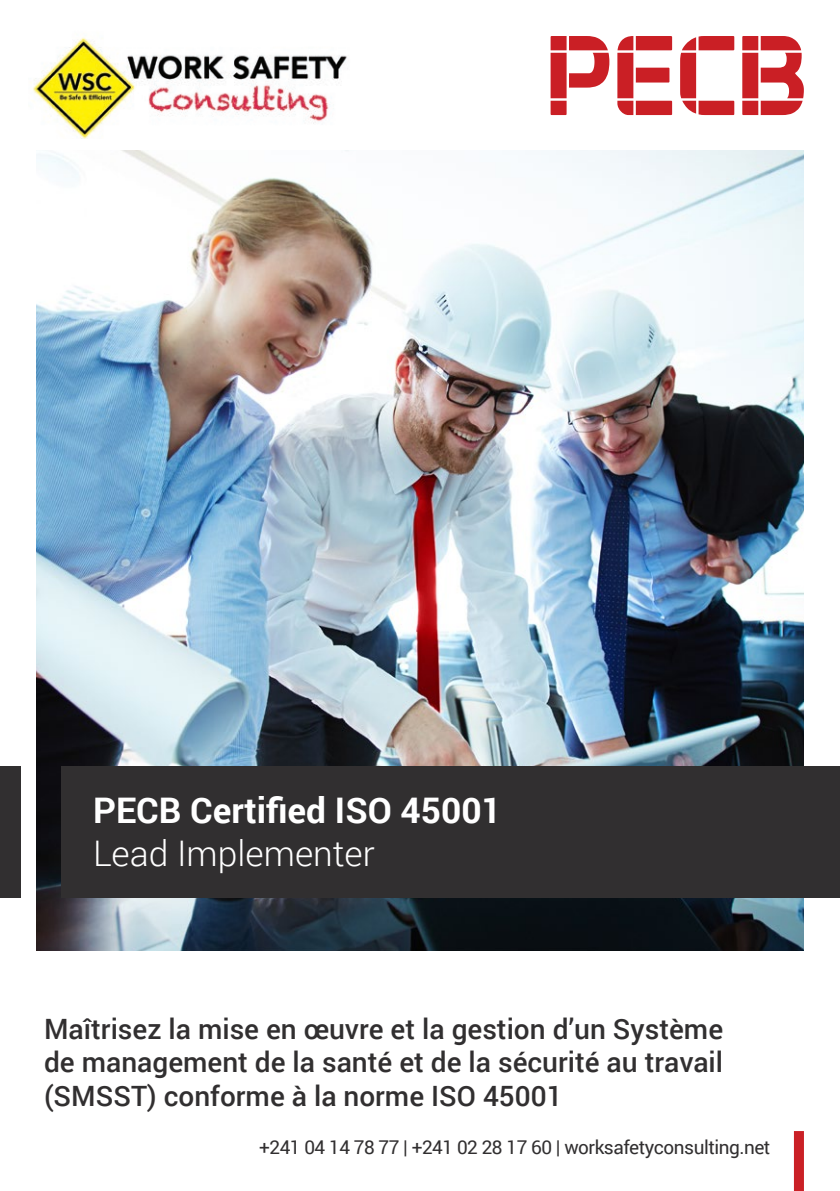
<style>
.page{position:relative;width:840px;height:1191px;background:#fff}
.page>*{position:absolute;margin:0;border:0;box-sizing:border-box;transform-origin:0 0}
.t1{font:700 35.2px "Roboto";color:#fff}
.t2{font:300 35.2px "Roboto";color:#fff}
.t3{font:500 28px/33.6px "Roboto";color:#312f30;text-align:justify}
.Bullet_Points{font:19px "Roboto";letter-spacing:-.025em;color:#312f30}
</style>
<div class="page">
<svg style="left:617px;top:36px;width:54px;height:79px"></svg>
<svg style="left:680px;top:36px;width:53px;height:79px"></svg>
<svg style="left:742px;top:36px;width:61px;height:79px"></svg>
<svg style="left:550px;top:36px;width:59px;height:79px"></svg>
<div style="left:793px;top:1131px;width:10px;height:60px;background:#ca2026"></div>
<img style="left:36px;top:150px;width:767px;height:800px">
<div style="left:61px;top:766px;width:778px;height:132px;background:#312f30"></div>
<div style="left:0;top:766px;width:20px;height:132px;background:#312f30"></div>
<img style="left:33px;top:37px;width:314px;height:101px">
<p class="t1" style="left:93px;top:786px;width:410px">PECB Certified ISO 45001</p>
<p class="t2" style="left:93px;top:829px;width:283px">Lead Implementer</p>
<p class="t3" style="left:44px;top:1010px;width:680px">Maîtrisez la mise en œuvre et la gestion d’un Système de management de la santé et de la sécurité au travail (SMSST) conforme à la norme ISO 45001</p>
<p class="Bullet_Points" style="left:259px;top:1134px;width:512px">+241 04 14 78 77 | +241 02 28 17 60 | worksafetyconsulting.net</p>
</div>
